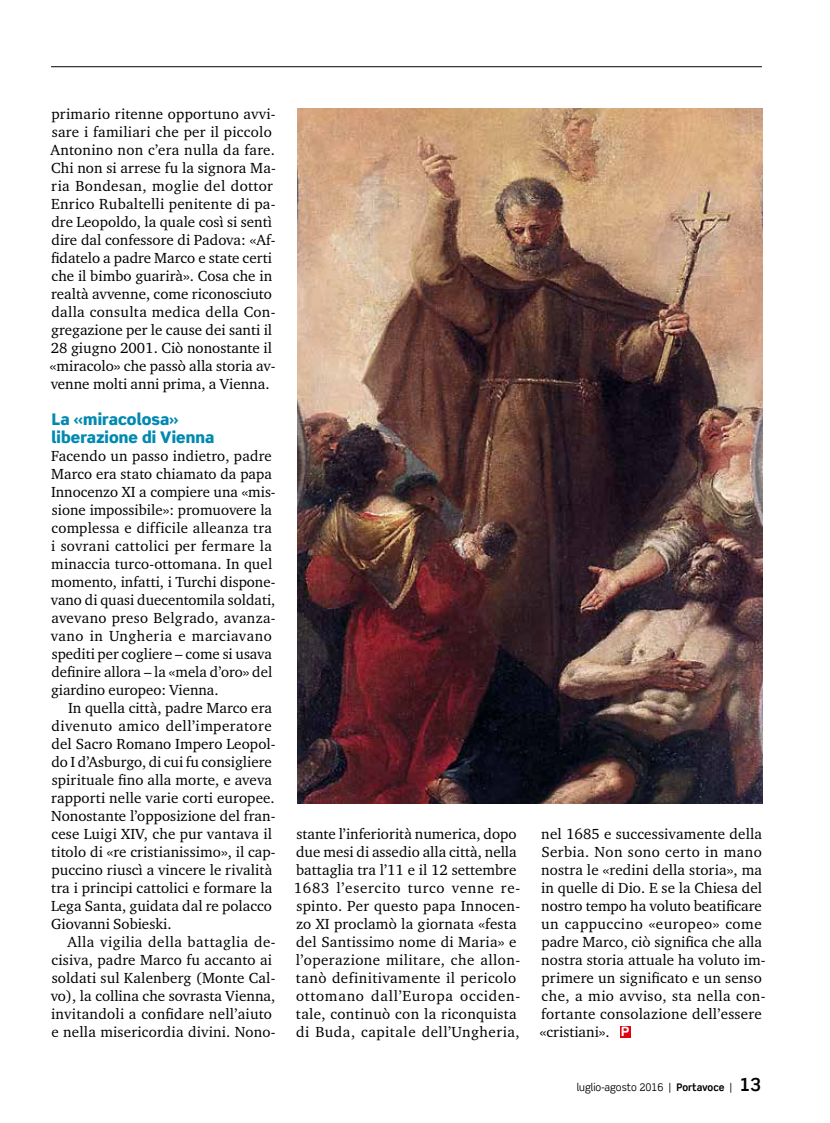
<style>
.page{position:relative;width:830px;height:1123px;background:#fff}
.page>*{position:absolute;margin:0;border:0;box-sizing:border-box;transform-origin:0 0}
.t1{font:900 16.05px/18px "Scene Std";letter-spacing:.005em;color:#0089b0}
.t2{font:15px/18px "Charter ITC Std";letter-spacing:.01em;color:#000}
.t3{font:10.5px "Scene Std";color:#000;scale:.95 1}
.s1{font-family:"Harabara";font-weight:700;font-size:13.95px;color:#fff}
.s2{font-weight:700}
.s3{font-weight:700;font-size:18px}
</style>
<div class="page">
<hr style="left:51px;top:66px;width:710px;height:1px;background:#000">
<div style="left:619px;top:1025px;width:11px;height:12px;background:#e3000f"></div>
<img style="left:297px;top:108px;width:465px;height:695px">
<p class="t2" style="left:50px;top:105px;width:227px">primario ritenne opportuno avvi&shy;sare i familiari che per il piccolo Antonino non c’era nulla da fare.<br>Chi non si arrese fu la signora Ma&shy;ria Bondesan, moglie del dottor Enrico Rubaltelli penitente di pa&shy;dre Leopoldo, la quale così si sentì dire dal confessore di Padova: «Af&shy;fidatelo a padre Marco e state certi che il bimbo guarirà». Cosa che in realtà avvenne, come riconosciuto dalla consulta medica della Con&shy;gregazione per le cause dei santi il 28 giugno 2001. Ciò nonostante il «miracolo» che passò alla storia av&shy;venne molti anni prima, a Vienna.</p>
<p class="t1" style="left:52px;top:410px;width:164px">La «miracolosa» liberazione di Vienna</p>
<p class="t2" style="left:51px;top:447px;width:226px">Facendo un passo indietro, padre Marco era stato chiamato da papa Innocenzo XI a compiere una «mis&shy;sione impossibile»: promuovere la complessa e difficile alleanza tra i sovrani cattolici per fermare la minaccia turco-ottomana. In quel momento, infatti, i Turchi dispone&shy;vano di quasi duecentomila soldati, avevano preso Belgrado, avanza&shy;vano in Ungheria e marciavano spediti per cogliere – come si usava definire allora – la «mela d’oro» del giardino europeo: Vienna.</p>
<p class="t2" style="left:51px;top:699px;width:226px;text-indent:17px">In quella città, padre Marco era divenuto amico dell’imperatore del Sacro Romano Impero Leopol&shy;do I d’Asburgo, di cui fu consigliere spirituale fino alla morte, e aveva rapporti nelle varie corti europee.<br>Nonostante l’opposizione del fran&shy;cese Luigi XIV, che pur vantava il titolo di «re cristianissimo», il cap&shy;puccino riuscì a vincere le rivalità tra i principi cattolici e formare la Lega Santa, guidata dal re polacco Giovanni Sobieski.</p>
<p class="t2" style="left:51px;top:933px;width:226px;text-indent:17px">Alla vigilia della battaglia de&shy;cisiva, padre Marco fu accanto ai soldati sul Kalenberg (Monte Cal&shy;vo), la collina che sovrasta Vienna, invitandoli a confidare nell’aiuto e nella misericordia divini. Nono-</p>
<p class="t2" style="left:294px;top:825px;width:228px">stante l’inferiorità numerica, dopo due mesi di assedio alla città, nella battaglia tra l’11 e il 12 settembre 1683 l’esercito turco venne re&shy;spinto. Per questo papa Innocen&shy;zo XI proclamò la giornata «festa del Santissimo nome di Maria» e l’operazione militare, che allon&shy;tanò definitivamente il pericolo ottomano dall’Europa occiden&shy;tale, continuò con la riconquista di Buda, capitale dell’Ungheria,</p>
<p class="t2" style="left:539px;top:825px;width:227px">nel 1685 e successivamente della<br>Serbia. Non sono certo in mano nostra le «redini della storia», ma in quelle di Dio. E se la Chiesa del nostro tempo ha voluto beatificare un cappuccino «europeo» come padre Marco, ciò significa che alla nostra storia attuale ha voluto im&shy;primere un significato e un senso che, a mio avviso, sta nella con&shy;fortante consolazione dell’essere «cristiani». <span class="s1">P</span></p>
<p class="t3" style="left:576px;top:1080px;width:195px">luglio-agosto 2016 | <span class="s2">Portavoce</span> | <span class="s3">13</span></p>
</div>
